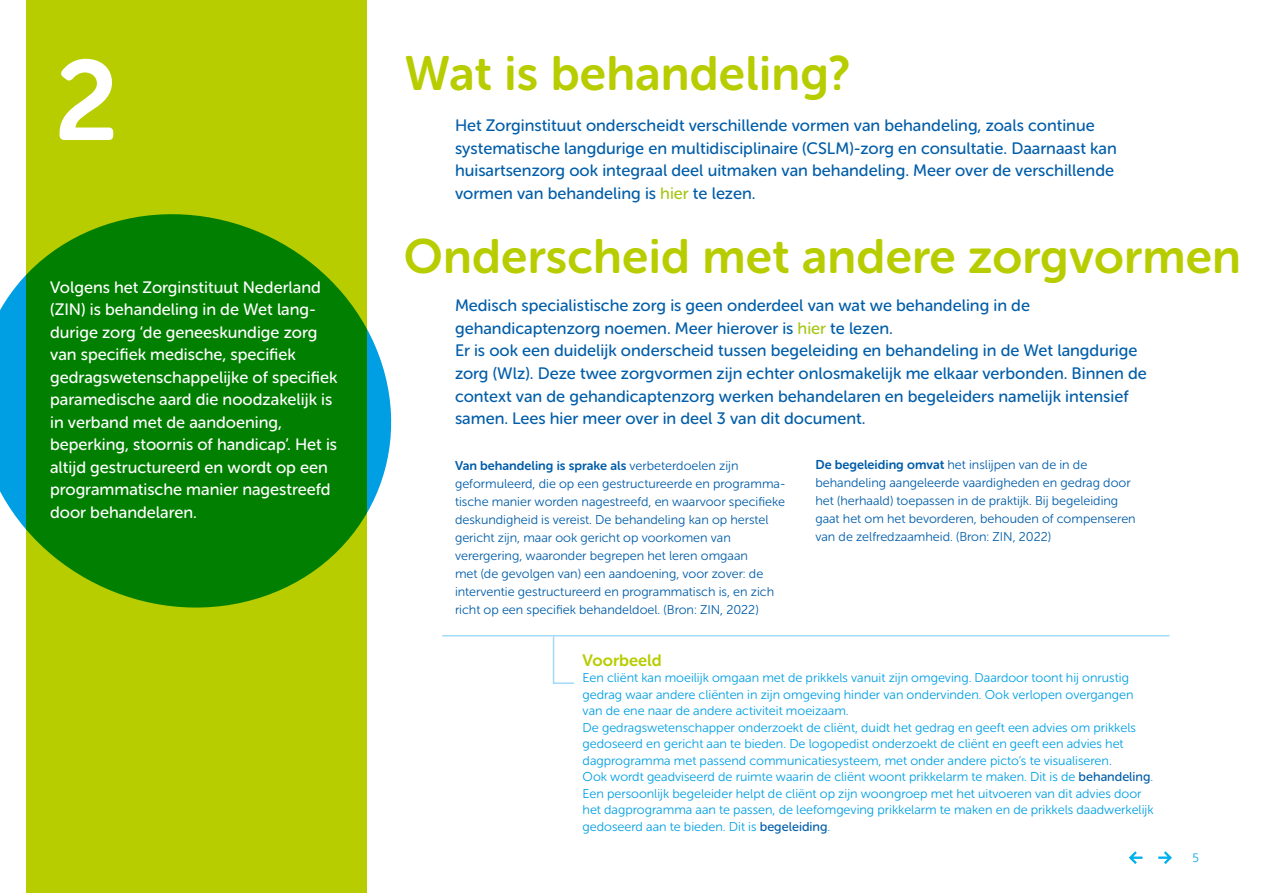
<style>
.page{position:relative;width:1263px;height:893px;background:#fff}
.page>*{position:absolute;margin:0;border:0;box-sizing:border-box;transform-origin:0 0}
.t1{font:112.5px "Museo Sans Rounded 700";color:#fff}
.t2{font:48px "Museo Sans Rounded 700";letter-spacing:.005em;color:#b7cd00}
.t3{font:16.5px/22.5px "Museo Sans Rounded 500";color:#005da9}
.t4{font:16.5px/22.5px "Museo Sans Rounded 500";color:#fff}
.t5{font:16.5px "Museo Sans Rounded 700";color:#b7cd00}
.t6{font:12.75px/16.5px "Museo Sans Rounded 300";color:#009fe3}
.t7{font:12.75px/18px "Museo Sans Rounded 300";color:#005da9}
.t8{font:12.75px "Museo Sans Rounded 700";color:#005da9}
.t9{font:300 12px "Roihu";color:#07a7e1}
.s1{color:#a5c715}
.s2{font-family:"Museo Sans Rounded 300"}
.s3{font-family:"Museo Sans Rounded 700"}
.s4{font-family:"Museo Sans Rounded 500";color:#005da9}
</style>
<div class="page">
<svg style="left:1129px;top:851px;width:13px;height:13px"></svg>
<svg style="left:1158px;top:851px;width:14px;height:13px"></svg>
<div style="left:27px;top:0;width:340px;height:893px;background:#b7cd00"></div>
<svg style="left:0;top:160px;width:455px;height:501px;fill:#007f00"></svg>
<hr style="left:442px;top:635px;width:727px;height:1px;background:#a1daf8">
<svg style="left:552px;top:636px;width:24px;height:48px"></svg>
<h1 class="t1" style="left:55px;top:39px;width:65px">2</h1>
<p class="t4" style="left:50px;top:276px;width:289px">Volgens het Zorginstituut Nederland (ZIN) is behandeling in de Wet lang&shy;durige zorg ‘de geneeskundige zorg van specifiek medische, specifiek gedragswetenschappelijke of specifiek paramedische aard die noodzakelijk is in verband met de aandoening, beperking, stoornis of handicap’. Het is altijd gestructureerd en wordt op een programmatische manier nagestreefd door behandelaren.</p>
<h2 class="t2" style="left:404px;top:47px;width:448px">Wat is behandeling?</h2>
<p class="t3" style="left:455px;top:115px;width:663px">Het Zorginstituut onderscheidt verschillende vormen van behandeling, zoals continue systematische langdurige en multidisciplinaire (CSLM)-zorg en consultatie. Daarnaast kan huisartsenzorg ook integraal deel uitmaken van behandeling. Meer over de verschillende vormen van behandeling is <span class="s1">hier</span> te lezen.</p>
<h2 class="t2" style="left:404px;top:230px;width:838px">Onderscheid met andere zorgvormen</h2>
<p class="t3" style="left:455px;top:295px;width:693px">Medisch specialistische zorg is geen onderdeel van wat we behandeling in de gehandicaptenzorg noemen. Meer hierover is <span class="s1">hier</span> te lezen.<br>Er is ook een duidelijk onderscheid tussen begeleiding en behandeling in de Wet langdurige zorg (Wlz). Deze twee zorgvormen zijn echter onlosmakelijk me elkaar verbonden. Binnen de context van de gehandicaptenzorg werken behandelaren en begeleiders namelijk intensief samen. Lees hier meer over in deel 3 van dit document.</p>
<p class="t8" style="left:455px;top:459px;width:285px">Van behandeling is sprake als <span class="s2">verbeterdoelen zijn</span></p>
<p class="t7" style="left:455px;top:475px;width:332px">geformuleerd, die op een gestructureerde en programma&shy;tische manier worden nagestreefd, en waarvoor specifieke deskundigheid is vereist. De behandeling kan op herstel gericht zijn, maar ook gericht op voorkomen van verergering, waaronder begrepen het leren omgaan<br>met (de gevolgen van) een aandoening, voor zover: de interventie gestructureerd en programmatisch is, en zich richt op een specifiek behandeldoel. (Bron: ZIN, 2022)</p>
<p class="t7" style="left:815px;top:456px;width:322px"><span class="s3">De begeleiding omvat</span> het inslijpen van de in de behandeling aangeleerde vaardigheden en gedrag door het (herhaald) toepassen in de praktijk. Bij begeleiding gaat het om het bevorderen, behouden of compenseren van de zelfredzaamheid. (Bron: ZIN, 2022)</p>
<p class="t5" style="left:583px;top:651px;width:81px">Voorbeeld</p>
<p class="t6" style="left:583px;top:670px;width:572px">Een cliënt kan moeilijk omgaan met de prikkels vanuit zijn omgeving. Daardoor toont hij onrustig gedrag waar andere cliënten in zijn omgeving hinder van ondervinden. Ook verlopen overgangen van de ene naar de andere activiteit moeizaam.<br>De gedragswetenschapper onderzoekt de cliënt, duidt het gedrag en geeft een advies om prikkels gedoseerd en gericht aan te bieden. De logopedist onderzoekt de cliënt en geeft een advies het dagprogramma met passend communicatiesysteem, met onder andere picto’s te visualiseren.<br>Ook wordt geadviseerd de ruimte waarin de cliënt woont prikkelarm te maken. Dit is de <span class="s4">behandeling</span>.<br>Een persoonlijk begeleider helpt de cliënt op zijn woongroep met het uitvoeren van dit advies door het dagprogramma aan te passen, de leefomgeving prikkelarm te maken en de prikkels daadwerkelijk gedoseerd aan te bieden. Dit is <span class="s4">begeleiding</span>.</p>
<p class="t9" style="left:1193px;top:851px;width:8px">5</p>
</div>
